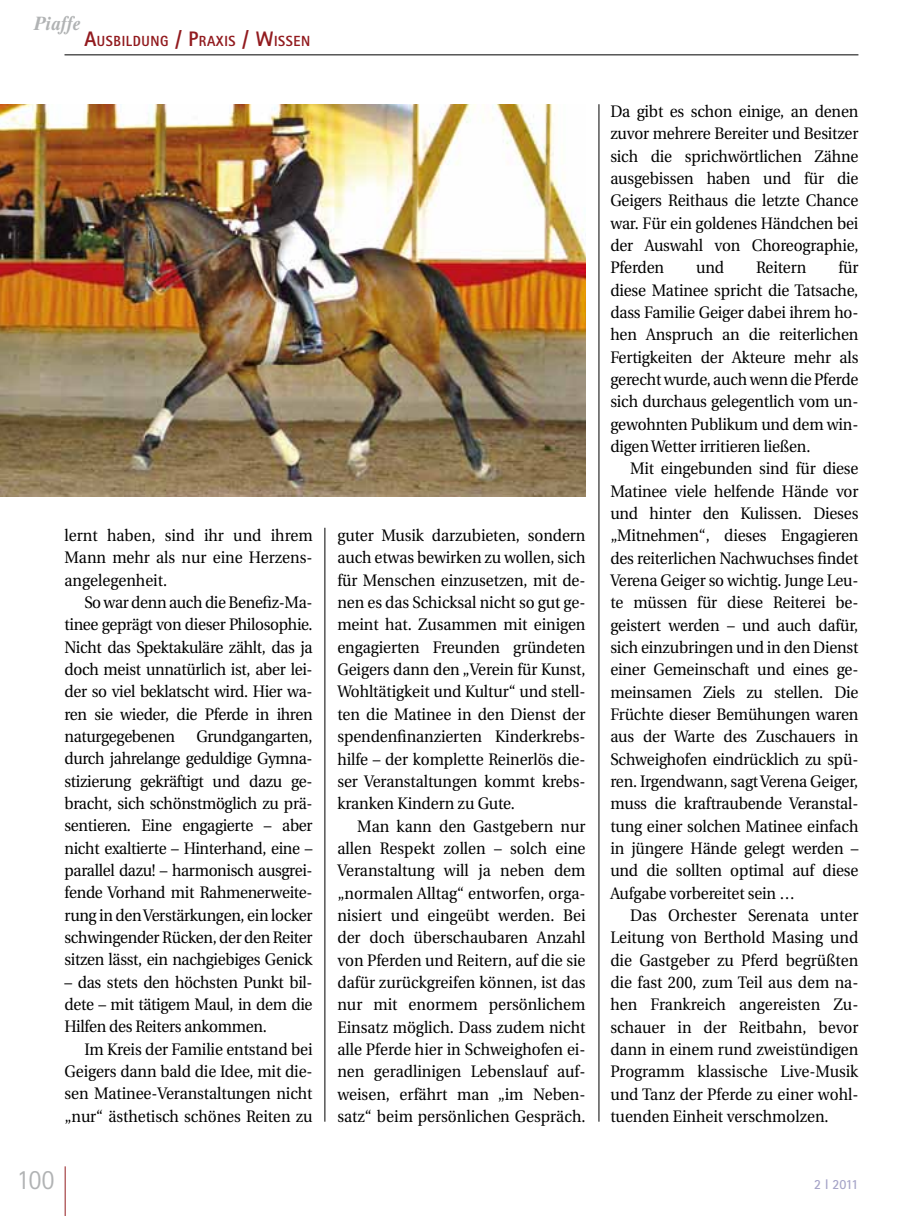
<style>
.page{position:relative;width:918px;height:1216px;background:#fff}
.page>*{position:absolute;margin:0;border:0;box-sizing:border-box;transform-origin:0 0}
.t1{font:28px "Rotis Sans Serif";color:#b1b3b4;scale:.9 1}
.t2{font:italic 700 19.25px "Times Ten";color:#b1b3b4;scale:.9 1}
.t3{font:16.62px/22.4px "Utopia";letter-spacing:-.01em;color:#000;text-align:justify;scale:.93 1}
.t4{font:800 14.7px "Rotis Sans Serif";letter-spacing:.045em;color:#921b1f;scale:.93 1}
.t5{font:700 14px "Rotis Sans Serif";color:#a6a4c8;scale:.93 1}
.s1{font-size:21px}
</style>
<div class="page">
<hr style="left:65px;top:1166px;width:1px;height:49px;background:#921b1f">
<hr style="left:64px;top:55px;width:794px;height:1px;background:#000">
<hr style="left:598px;top:104px;width:1px;height:1017px;background:#000">
<hr style="left:324px;top:527px;width:1px;height:594px;background:#000">
<img style="left:0;top:104px;width:585px;height:392px">
<p class="t2" style="left:34px;top:11px;width:53px">Piaffe</p>
<p class="t4" style="left:84px;top:32px;width:244px"><span class="s1">A</span>USBILDUNG <span class="s1">/ P</span>RAXIS <span class="s1">/ W</span>ISSEN</p>
<p class="t3" style="left:64px;top:524px;width:268px">lernt haben, sind ihr und ihrem Mann mehr als nur eine Herzens&shy;angelegenheit.</p>
<p class="t3" style="left:64px;top:591px;width:268px;text-indent:20px">So war denn auch die Benefiz-Ma&shy;tinee geprägt von dieser Philosophie.<br>Nicht das Spektakuläre zählt, das ja doch meist unnatürlich ist, aber lei&shy;der so viel beklatscht wird. Hier wa&shy;ren sie wieder, die Pferde in ihren naturgegebenen</p>
<p class="t3" style="left:64px;top:725px;width:268px;text-indent:132px">Grundgangarten, durch jahrelange geduldige Gymna&shy;stizierung gekräftigt und dazu ge&shy;bracht, sich schönstmöglich zu prä&shy;sentieren. Eine engagierte – aber nicht exaltierte – Hinterhand, eine – parallel dazu! – harmonisch ausgrei&shy;fende Vorhand mit Rahmenerweite&shy;rung in den Verstärkungen, ein locker schwingender Rücken, der den Reiter sitzen lässt, ein nachgiebiges Genick</p>
<p class="t3" style="left:64px;top:971px;width:268px">– das stets den höchsten Punkt bil&shy;dete – mit tätigem Maul, in dem die Hilfen des Reiters ankommen.</p>
<p class="t3" style="left:64px;top:1038px;width:268px;text-indent:20px">Im Kreis der Familie entstand bei Geigers dann bald die Idee, mit die&shy;sen Matinee-Veranstaltungen nicht „nur“ ästhetisch schönes Reiten zu</p>
<p class="t3" style="left:337px;top:524px;width:268px">guter Musik darzubieten, sondern auch etwas bewirken zu wollen, sich für Menschen einzusetzen, mit de&shy;nen es das Schicksal nicht so gut ge&shy;meint hat. Zusammen mit einigen engagierten Freunden gründeten Geigers dann den „Verein für Kunst, Wohltätigkeit und Kultur“ und stell&shy;ten die Matinee in den Dienst der spendenfinanzierten Kinderkrebs&shy;hilfe – der komplette Reinerlös die&shy;ser Veranstaltungen kommt krebs&shy;kranken Kindern zu Gute.</p>
<p class="t3" style="left:337px;top:815px;width:268px;text-indent:20px">Man kann den Gastgebern nur allen Respekt zollen – solch eine Veranstaltung will ja neben dem „normalen Alltag“ entworfen, orga&shy;nisiert und eingeübt werden. Bei der doch überschaubaren Anzahl von Pferden und Reitern, auf die sie dafür zurückgreifen können, ist das nur mit enormem persönlichem Einsatz möglich. Dass zudem nicht alle Pferde hier in Schweighofen ei&shy;nen geradlinigen Lebenslauf auf&shy;weisen, erfährt man „im Neben&shy;satz“ beim persönlichen Gespräch.</p>
<p class="t3" style="left:610px;top:100px;width:268px">Da gibt es schon einige, an denen zuvor mehrere Bereiter und Besitzer sich die sprichwörtlichen Zähne ausgebissen haben und für die Geigers Reithaus die letzte Chance war. Für ein goldenes Händchen bei der Auswahl von Choreographie, Pferden</p>
<p class="t3" style="left:610px;top:257px;width:268px;text-indent:228px">für diese Matinee spricht die Tatsache, dass Familie Geiger dabei ihrem ho&shy;hen Anspruch an die reiterlichen Fertigkeiten der Akteure mehr als gerecht wurde, auch wenn die Pferde sich durchaus gelegentlich vom un&shy;gewohnten Publikum und dem win&shy;digen Wetter irritieren ließen.</p>
<p class="t3" style="left:610px;top:457px;width:268px;text-indent:20px">Mit eingebunden sind für diese Matinee viele helfende Hände vor und hinter den Kulissen. Dieses „Mitnehmen“, dieses Engagieren des reiterlichen Nachwuchses findet Verena Geiger so wichtig. Junge Leu&shy;te müssen für diese Reiterei be&shy;geistert werden – und auch dafür, sich einzubringen und in den Dienst einer Gemeinschaft und eines ge&shy;meinsamen Ziels zu stellen. Die Früchte dieser Bemühungen waren aus der Warte des Zuschauers in Schweighofen eindrücklich zu spü&shy;ren. Irgendwann, sagt Verena Geiger, muss die kraftraubende Veranstal&shy;tung einer solchen Matinee einfach in jüngere Hände gelegt werden – und die sollten optimal auf diese Aufgabe vorbereitet sein …</p>
<p class="t3" style="left:610px;top:904px;width:268px;text-indent:20px">Das Orchester Serenata unter Leitung von Berthold Masing und die Gastgeber zu Pferd begrüßten die fast 200, zum Teil aus dem na&shy;hen Frankreich angereisten Zu&shy;schauer in der Reitbahn, bevor dann in einem rund zweistündigen Programm klassische Live-Musik und Tanz der Pferde zu einer wohl&shy;tuenden Einheit verschmolzen.</p>
<p class="t3" style="left:696px;top:257px;width:31px">und</p>
<p class="t3" style="left:756px;top:257px;width:55px">Reitern</p>
<h1 class="t1" style="left:17px;top:1162px;width:44px">100</h1>
<p class="t5" style="left:814px;top:1174px;width:49px">2 I 2011</p>
</div>
